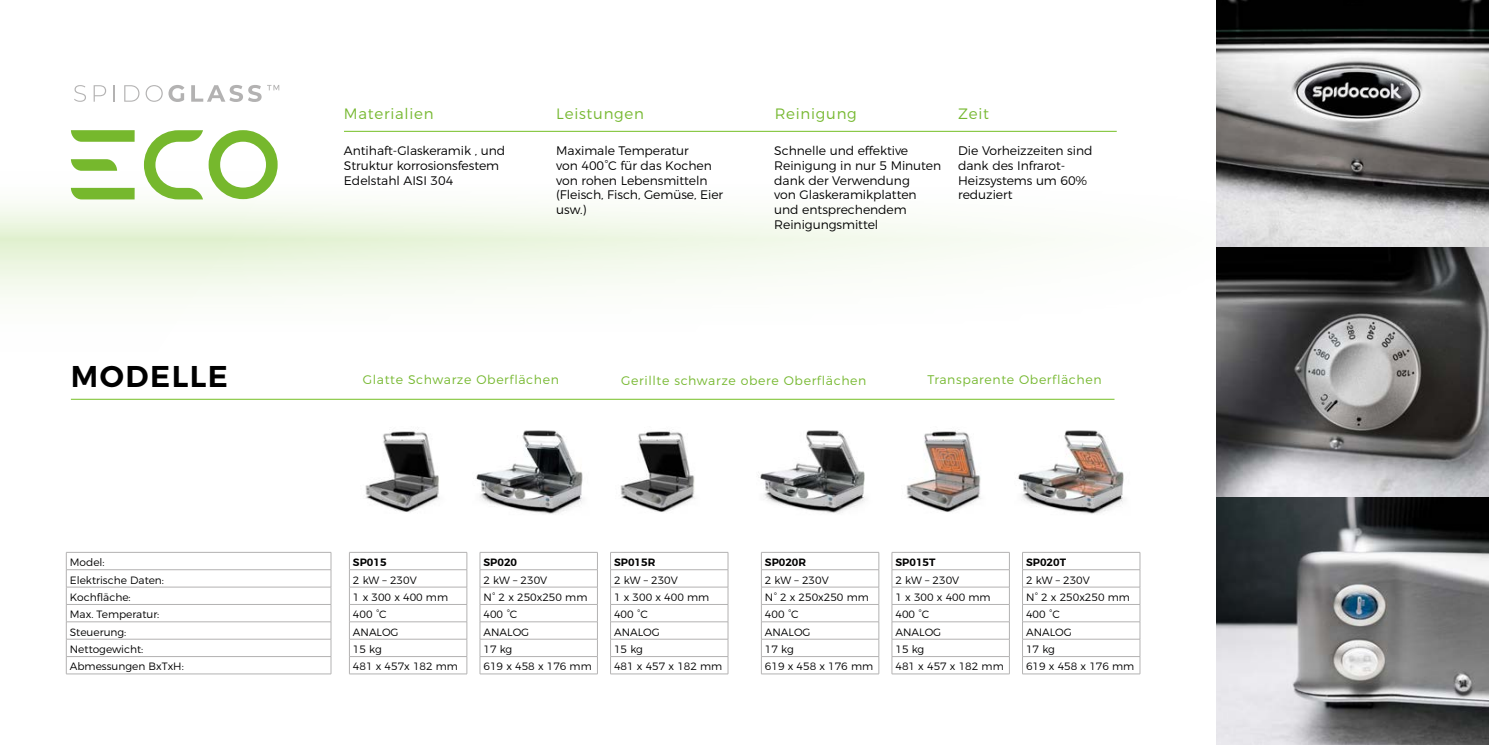
<style>
.page{position:relative;width:1489px;height:745px;background:#fff}
.page>*{position:absolute;margin:0;border:0;box-sizing:border-box;transform-origin:0 0}
.t1{font:600 30px "Montserrat";letter-spacing:.05em;color:#000}
.t2{font:300 15px "Montserrat";letter-spacing:.05em;color:#76b830}
.t3{font:300 12.5px "Montserrat";letter-spacing:.05em;color:#76b830}
.t4{font:300 12.38px/14.9px "Montserrat";letter-spacing:-.005em;color:#000}
.t5{font:300 10.62px/17.4px "Montserrat";color:#000}
.t6{font:600 10.62px "Montserrat";color:#000}
</style>
<div class="page">
<svg style="left:0;top:187px;width:1056px;height:111px;fill:#f6faf1"></svg>
<img style="left:1216px;top:0;width:272px;height:744px">
<hr style="left:66px;top:551px;width:265px;height:1px;background:#b3b2b2">
<hr style="left:66px;top:569px;width:265px;height:1px;background:#b3b2b2">
<hr style="left:66px;top:586px;width:265px;height:1px;background:#b3b2b2">
<hr style="left:66px;top:604px;width:265px;height:1px;background:#b3b2b2">
<hr style="left:66px;top:621px;width:265px;height:1px;background:#b3b2b2">
<hr style="left:66px;top:638px;width:265px;height:1px;background:#b3b2b2">
<hr style="left:66px;top:656px;width:265px;height:1px;background:#b3b2b2">
<svg style="left:66px;top:552px;width:1px;height:121px"></svg>
<svg style="left:331px;top:552px;width:1px;height:121px"></svg>
<hr style="left:66px;top:673px;width:265px;height:1px;background:#b3b2b2">
<hr style="left:349px;top:551px;width:118px;height:1px;background:#b3b2b2">
<hr style="left:349px;top:569px;width:118px;height:1px;background:#b3b2b2">
<hr style="left:349px;top:586px;width:118px;height:1px;background:#b3b2b2">
<hr style="left:349px;top:604px;width:118px;height:1px;background:#b3b2b2">
<hr style="left:349px;top:621px;width:118px;height:1px;background:#b3b2b2">
<hr style="left:349px;top:638px;width:118px;height:1px;background:#b3b2b2">
<hr style="left:349px;top:656px;width:118px;height:1px;background:#b3b2b2">
<svg style="left:349px;top:552px;width:1px;height:121px"></svg>
<svg style="left:466px;top:552px;width:1px;height:121px"></svg>
<hr style="left:349px;top:673px;width:118px;height:1px;background:#b3b2b2">
<hr style="left:610px;top:551px;width:118px;height:1px;background:#b3b2b2">
<hr style="left:610px;top:569px;width:118px;height:1px;background:#b3b2b2">
<hr style="left:610px;top:586px;width:118px;height:1px;background:#b3b2b2">
<hr style="left:610px;top:604px;width:118px;height:1px;background:#b3b2b2">
<hr style="left:610px;top:621px;width:118px;height:1px;background:#b3b2b2">
<hr style="left:610px;top:638px;width:118px;height:1px;background:#b3b2b2">
<hr style="left:610px;top:656px;width:118px;height:1px;background:#b3b2b2">
<svg style="left:610px;top:552px;width:1px;height:121px"></svg>
<svg style="left:727px;top:552px;width:1px;height:121px"></svg>
<hr style="left:610px;top:673px;width:118px;height:1px;background:#b3b2b2">
<hr style="left:891px;top:551px;width:118px;height:1px;background:#b3b2b2">
<hr style="left:891px;top:569px;width:118px;height:1px;background:#b3b2b2">
<hr style="left:891px;top:586px;width:118px;height:1px;background:#b3b2b2">
<hr style="left:891px;top:604px;width:118px;height:1px;background:#b3b2b2">
<hr style="left:891px;top:621px;width:118px;height:1px;background:#b3b2b2">
<hr style="left:891px;top:638px;width:118px;height:1px;background:#b3b2b2">
<hr style="left:891px;top:656px;width:118px;height:1px;background:#b3b2b2">
<svg style="left:891px;top:552px;width:1px;height:121px"></svg>
<svg style="left:1009px;top:552px;width:1px;height:121px"></svg>
<hr style="left:891px;top:673px;width:118px;height:1px;background:#b3b2b2">
<hr style="left:480px;top:551px;width:117px;height:1px;background:#b3b2b2">
<hr style="left:480px;top:569px;width:117px;height:1px;background:#b3b2b2">
<hr style="left:480px;top:586px;width:117px;height:1px;background:#b3b2b2">
<hr style="left:480px;top:604px;width:117px;height:1px;background:#b3b2b2">
<hr style="left:480px;top:621px;width:117px;height:1px;background:#b3b2b2">
<hr style="left:480px;top:638px;width:117px;height:1px;background:#b3b2b2">
<hr style="left:480px;top:656px;width:117px;height:1px;background:#b3b2b2">
<svg style="left:480px;top:552px;width:1px;height:121px"></svg>
<svg style="left:597px;top:552px;width:1px;height:121px"></svg>
<hr style="left:480px;top:673px;width:117px;height:1px;background:#b3b2b2">
<hr style="left:761px;top:551px;width:117px;height:1px;background:#b3b2b2">
<hr style="left:761px;top:569px;width:117px;height:1px;background:#b3b2b2">
<hr style="left:761px;top:586px;width:117px;height:1px;background:#b3b2b2">
<hr style="left:761px;top:604px;width:117px;height:1px;background:#b3b2b2">
<hr style="left:761px;top:621px;width:117px;height:1px;background:#b3b2b2">
<hr style="left:761px;top:638px;width:117px;height:1px;background:#b3b2b2">
<hr style="left:761px;top:656px;width:117px;height:1px;background:#b3b2b2">
<svg style="left:761px;top:552px;width:1px;height:121px"></svg>
<svg style="left:878px;top:552px;width:1px;height:121px"></svg>
<hr style="left:761px;top:673px;width:117px;height:1px;background:#b3b2b2">
<hr style="left:1022px;top:551px;width:117px;height:1px;background:#b3b2b2">
<hr style="left:1022px;top:569px;width:117px;height:1px;background:#b3b2b2">
<hr style="left:1022px;top:586px;width:117px;height:1px;background:#b3b2b2">
<hr style="left:1022px;top:604px;width:117px;height:1px;background:#b3b2b2">
<hr style="left:1022px;top:621px;width:117px;height:1px;background:#b3b2b2">
<hr style="left:1022px;top:638px;width:117px;height:1px;background:#b3b2b2">
<hr style="left:1022px;top:656px;width:117px;height:1px;background:#b3b2b2">
<svg style="left:1022px;top:552px;width:1px;height:121px"></svg>
<svg style="left:1139px;top:552px;width:1px;height:121px"></svg>
<hr style="left:1022px;top:673px;width:117px;height:1px;background:#b3b2b2">
<hr style="left:71px;top:398px;width:1043px;height:1px;background:#75bf24">
<hr style="left:344px;top:131px;width:772px;height:1px;background:#75bf24">
<img style="left:365px;top:431px;width:74px;height:81px">
<img style="left:620px;top:430px;width:75px;height:82px">
<img style="left:906px;top:430px;width:75px;height:82px">
<img style="left:476px;top:430px;width:107px;height:84px">
<img style="left:758px;top:430px;width:107px;height:83px">
<img style="left:1018px;top:430px;width:106px;height:84px">
<svg style="left:144px;top:130px;width:133px;height:69px"></svg>
<svg style="left:71px;top:130px;width:64px;height:12px"></svg>
<svg style="left:71px;top:159px;width:46px;height:12px"></svg>
<svg style="left:71px;top:188px;width:64px;height:11px"></svg>
<svg style="left:74px;top:85px;width:12px;height:17px"></svg>
<svg style="left:94px;top:85px;width:12px;height:17px"></svg>
<svg style="left:114px;top:85px;width:1px;height:17px"></svg>
<svg style="left:124px;top:85px;width:15px;height:17px"></svg>
<svg style="left:146px;top:85px;width:38px;height:17px"></svg>
<svg style="left:191px;top:85px;width:70px;height:17px"></svg>
<svg style="left:267px;top:85px;width:12px;height:5px"></svg>
<h1 class="t1" style="left:71px;top:352px;width:158px">MODELLE</h1>
<h2 class="t2" style="left:344px;top:102px;width:91px">Materialien</h2>
<h2 class="t2" style="left:556px;top:102px;width:89px">Leistungen</h2>
<p class="t4" style="left:344px;top:142px;width:163px">Antihaft-Glaskeramik , und<br>Struktur korrosionsfestem<br>Edelstahl AISI 304</p>
<p class="t4" style="left:556px;top:142px;width:168px">Maximale Temperatur<br>von 400°C für das Kochen von rohen Lebensmitteln (Fleisch, Fisch, Gemüse, Eier usw.)</p>
<h2 class="t2" style="left:774px;top:102px;width:84px">Reinigung</h2>
<h2 class="t2" style="left:958px;top:102px;width:32px">Zeit</h2>
<p class="t4" style="left:774px;top:142px;width:168px">Schnelle und effektive<br>Reinigung in nur 5 Minuten dank der Verwendung<br>von Glaskeramikplatten und entsprechendem<br>Reinigungsmittel</p>
<p class="t4" style="left:958px;top:142px;width:136px">Die Vorheizzeiten sind dank des Infrarot-<br>Heizsystems um 60% reduziert</p>
<p class="t3" style="left:363px;top:369px;width:198px">Glatte Schwarze Oberflächen</p>
<p class="t3" style="left:621px;top:370px;width:247px">Gerillte schwarze obere Oberflächen</p>
<p class="t3" style="left:927px;top:369px;width:176px">Transparente Oberflächen</p>
<p class="t5" style="left:70px;top:552px;width:115px">Model:<br>Elektrische Daten:<br>Kochfläche:<br>Max. Temperatur:<br>Steuerung:<br>Nettogewicht:<br>Abmessungen BxTxH:</p>
<p class="t6" style="left:353px;top:553px;width:35px">SP015</p>
<p class="t5" style="left:353px;top:569px;width:107px">2 kW – 230V<br>1 x 300 x 400 mm<br>400 °C<br>ANALOG<br>15 kg<br>481 x 457x 182 mm</p>
<p class="t6" style="left:483px;top:553px;width:35px">SP020</p>
<p class="t5" style="left:483px;top:569px;width:110px">2 kW – 230V<br>N° 2 x 250x250 mm<br>400 °C<br>ANALOG<br>17 kg<br>619 x 458 x 176 mm</p>
<p class="t6" style="left:614px;top:553px;width:43px">SP015R</p>
<p class="t5" style="left:614px;top:569px;width:110px">2 kW – 230V<br>1 x 300 x 400 mm<br>400 °C<br>ANALOG<br>15 kg<br>481 x 457 x 182 mm</p>
<p class="t6" style="left:765px;top:553px;width:43px">SP020R</p>
<p class="t5" style="left:765px;top:569px;width:110px">2 kW – 230V<br>N° 2 x 250x250 mm<br>400 °C<br>ANALOG<br>17 kg<br>619 x 458 x 176 mm</p>
<p class="t6" style="left:895px;top:553px;width:41px">SP015T</p>
<p class="t5" style="left:895px;top:569px;width:110px">2 kW – 230V<br>1 x 300 x 400 mm<br>400 °C<br>ANALOG<br>15 kg<br>481 x 457 x 182 mm</p>
<p class="t6" style="left:1025px;top:553px;width:41px">SP020T</p>
<p class="t5" style="left:1025px;top:569px;width:110px">2 kW – 230V<br>N° 2 x 250x250 mm<br>400 °C<br>ANALOG<br>17 kg<br>619 x 458 x 176 mm</p>
</div>
